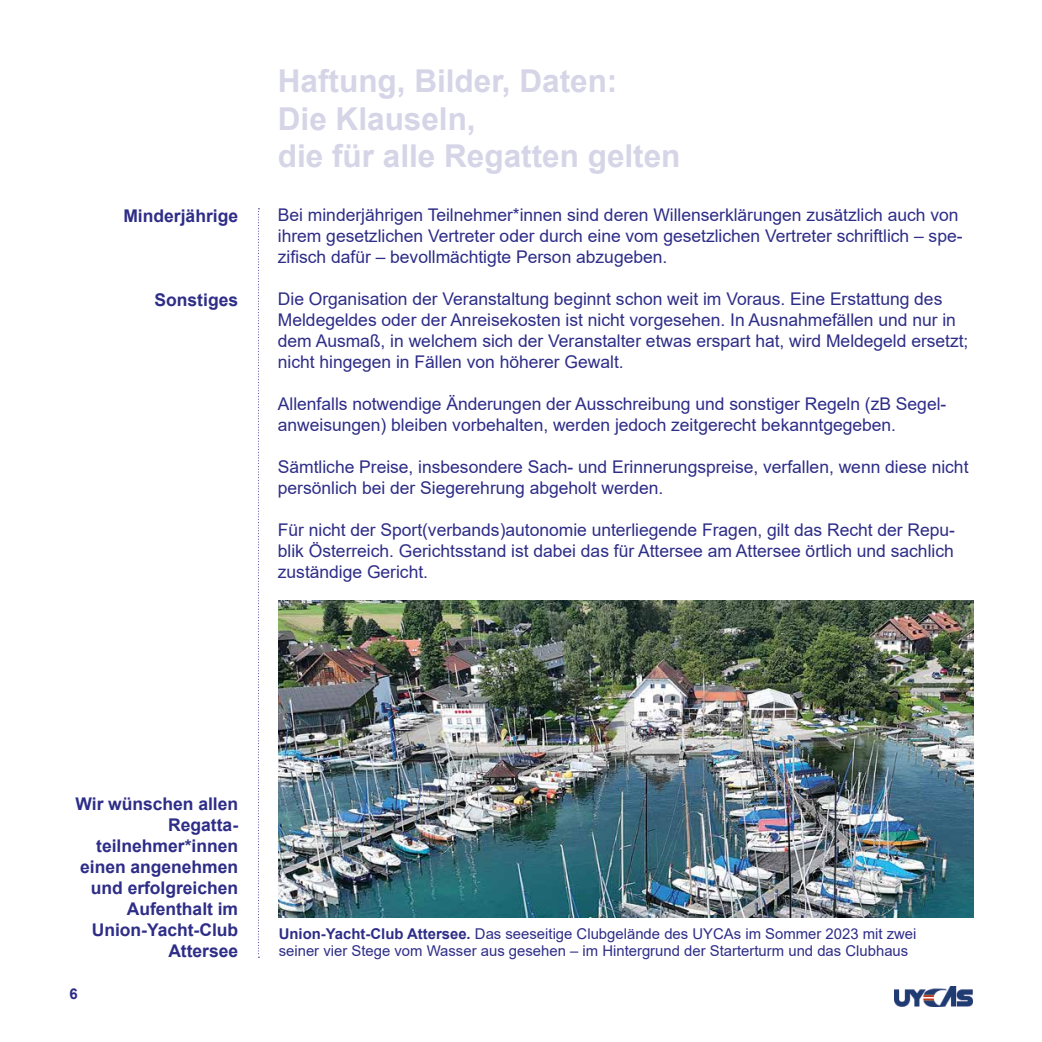
<style>
.page{position:relative;width:1042px;height:1042px;background:#fff}
.page>*{position:absolute;margin:0;border:0;box-sizing:border-box;transform-origin:0 0}
.t1{font:700 31.5px/37.8px "Arial";color:#d5d5e7}
.t2{font:17.5px/21px "Arial";color:#2e2d87}
.t3{font:700 17.5px/21px "Arial";color:#2e2d87;text-align:right}
.t4{font:14.88px/17.5px "Arial";color:#2e2d87}
.t5{font:700 14.88px "Arial";color:#2e2d87}
.s1{font-weight:700}
</style>
<div class="page">
<svg style="left:258px;top:208px;width:1px;height:750px"></svg>
<img style="left:279px;top:600px;width:694px;height:318px">
<img style="left:895px;top:986px;width:77px;height:20px">
<p class="t3" style="left:123px;top:206px;width:116px">Minderjährige</p>
<p class="t3" style="left:154px;top:290px;width:85px">Sonstiges</p>
<h1 class="t1" style="left:278px;top:62px;width:404px">Haftung, Bilder, Daten:<br>Die Klauseln,<br>die für alle Regatten gelten</h1>
<p class="t2" style="left:278px;top:204px;width:686px">Bei minderjährigen Teilnehmer*innen sind deren Willenserklärungen zusätzlich auch von ihrem gesetzlichen Vertreter oder durch eine vom gesetzlichen Vertreter schriftlich – spe&shy;zifisch dafür – bevollmächtigte Person abzugeben.</p>
<p class="t2" style="left:278px;top:288px;width:692px">Die Organisation der Veranstaltung beginnt schon weit im Voraus. Eine Erstattung des Meldegeldes oder der Anreisekosten ist nicht vorgesehen. In Ausnahmefällen und nur in dem Ausmaß, in welchem sich der Veranstalter etwas erspart hat, wird Meldegeld ersetzt; nicht hingegen in Fällen von höherer Gewalt.</p>
<p class="t2" style="left:278px;top:393px;width:670px">Allenfalls notwendige Änderungen der Ausschreibung und sonstiger Regeln (zB Segel&shy;anweisungen) bleiben vorbehalten, werden jedoch zeitgerecht bekanntgegeben.</p>
<p class="t2" style="left:278px;top:456px;width:692px">Sämtliche Preise, insbesondere Sach- und Erinnerungspreise, verfallen, wenn diese nicht persönlich bei der Siegerehrung abgeholt werden.</p>
<p class="t2" style="left:278px;top:519px;width:678px;text-align:justify">Für nicht der Sport(verbands)autonomie unterliegende Fragen, gilt das Recht der Repu&shy;blik Österreich. Gerichtsstand ist dabei das für Attersee am Attersee örtlich und sachlich zuständige Gericht.</p>
<p class="t3" style="left:76px;top:794px;width:164px">Wir wünschen allen<br>Regatta&shy;teilnehmer*innen einen angenehmen und erfolgreichen<br>Aufenthalt im<br>Union-Yacht-Club<br>Attersee</p>
<p class="t5" style="left:69px;top:983px;width:10px">6</p>
<p class="t4" style="left:279px;top:924px;width:639px"><span class="s1">Union-Yacht-Club Attersee.</span> Das seeseitige Clubgelände des UYCAs im Sommer 2023 mit zwei seiner vier Stege vom Wasser aus gesehen – im Hintergrund der Starterturm und das Clubhaus</p>
</div>
